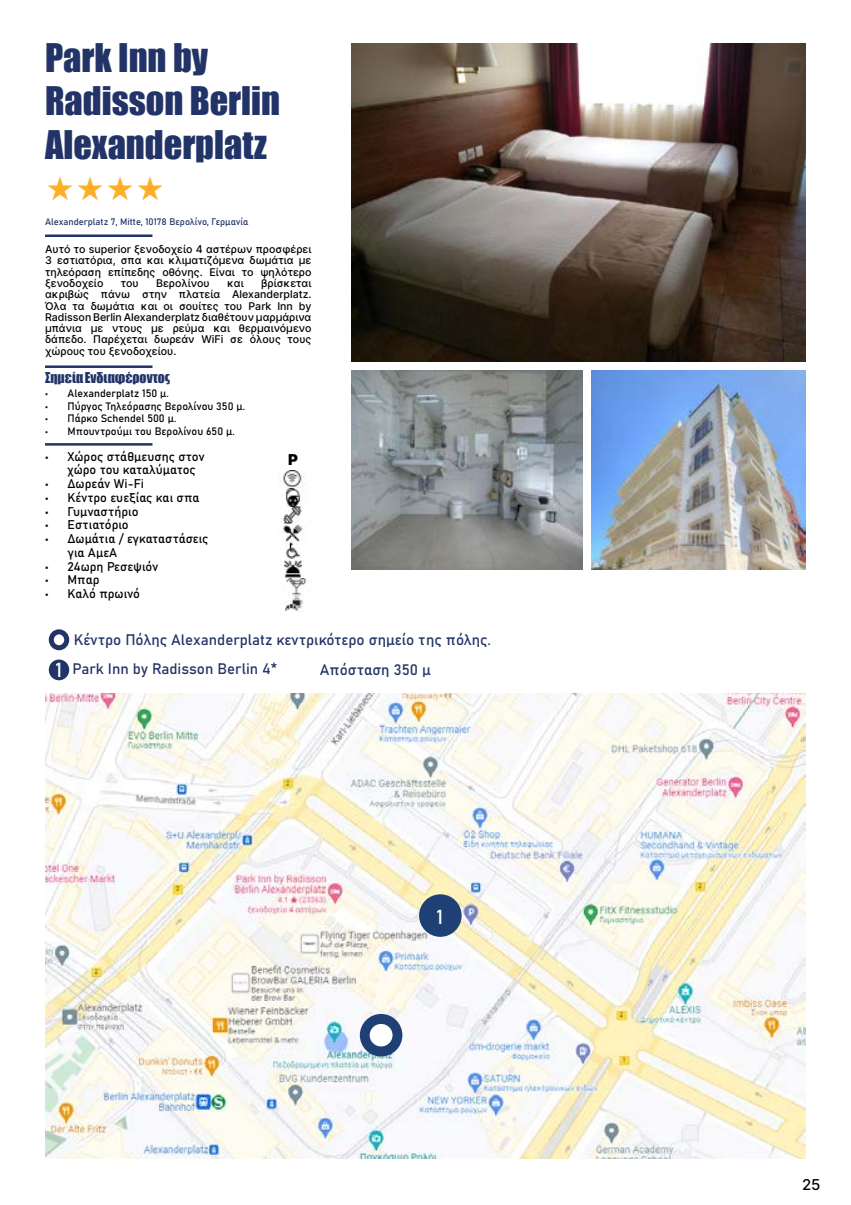
<style>
.page{position:relative;width:851px;height:1205px;background:#fff}
.page>*{position:absolute;margin:0;border:0;box-sizing:border-box;transform-origin:0 0}
.t1{font:36.25px/43.5px "Impact";color:#223367}
.t2{font:900 28.75px "Inter";color:#ffae28}
.t3{font:20px "Bahnschrift";color:#fff}
.t4{font:15px/30.9px "Bahnschrift";color:#223367}
.t5{font:500 15px "Inter";color:#000}
.t6{font:900 15px "Inter";color:#000}
.t7{font:13.75px "Impact";color:#223367}
.t8{font:12.5px/13.8px "Bahnschrift";color:#000}
.t9{font:500 10.62px/11.2px "Inter";color:#000;text-align:justify}
.t10{font:10.62px "Bahnschrift";color:#000}
.t11{font:9.38px "Bahnschrift";color:#223367}
</style>
<div class="page">
<hr style="left:45px;top:234px;width:107px;height:3px;background:#223367">
<img style="left:351px;top:370px;width:231px;height:199px">
<img style="left:351px;top:43px;width:454px;height:318px">
<img style="left:591px;top:370px;width:214px;height:199px">
<hr style="left:45px;top:365px;width:107px;height:3px;background:#223367">
<hr style="left:45px;top:443px;width:107px;height:3px;background:#223367">
<img style="left:280px;top:470px;width:26px;height:36px">
<img style="left:284px;top:560px;width:18px;height:18px">
<img style="left:285px;top:596px;width:18px;height:15px">
<img style="left:286px;top:541px;width:14px;height:18px">
<img style="left:283px;top:524px;width:22px;height:17px">
<img style="left:284px;top:578px;width:25px;height:18px">
<img style="left:283px;top:506px;width:19px;height:18px">
<img style="left:46px;top:693px;width:759px;height:465px">
<div style="left:419px;top:894px;width:42px;height:43px;background:#1f4075;border-radius:50%"></div>
<div style="left:360px;top:1014px;width:42px;height:42px;background:#1f4075;border-radius:50%"></div>
<div style="left:369px;top:1024px;width:23px;height:22px;background:#fff;border-radius:50%"></div>
<div style="left:49px;top:659px;width:20px;height:21px;background:#223367;border-radius:50%"></div>
<div style="left:49px;top:629px;width:20px;height:21px;border:5px solid #223367;border-radius:50%"></div>
<h1 class="t1" style="left:45px;top:35px;width:236px">Park Inn by<br>Radisson Berlin<br>Alexanderplatz</h1>
<h2 class="t2" style="left:45px;top:168px;width:122px">★★★★</h2>
<p class="t11" style="left:45px;top:215px;width:205px">Alexanderplatz 7, Mitte, 10178 Βερολίνο, Γερμανία</p>
<p class="t9" style="left:45px;top:243px;width:268px">Αυτό το superior ξενοδοχείο 4 αστέρων προσφέρει 3 εστιατόρια, σπα και κλιματιζόμενα δωμάτια με τηλεόραση επίπεδης οθόνης. Είναι το ψηλότερο ξενοδοχείο</p>
<p class="t9" style="left:45px;top:277px;width:268px;text-indent:216px">βρίσκεται ακριβώς πάνω στην πλατεία Alexanderplatz.<br>Όλα τα δωμάτια και οι σουίτες του Park Inn by Radisson Berlin Alexanderplatz διαθέτουν μαρμάρινα μπάνια με ντους με ρεύμα και θερμαινόμενο δάπεδο. Παρέχεται δωρεάν WiFi σε όλους τους χώρους του ξενοδοχείου.</p>
<p class="t9" style="left:121px;top:277px;width:19px">του</p>
<p class="t9" style="left:156px;top:277px;width:55px">Βερολίνου</p>
<p class="t9" style="left:227px;top:277px;width:18px">και</p>
<p class="t7" style="left:45px;top:367px;width:126px">Σημεία Ενδιαφέροντος</p>
<p class="t10" style="left:45px;top:385px;width:125px">• Alexanderplatz 150 μ.</p>
<p class="t10" style="left:45px;top:398px;width:202px">• Πύργος Τηλεόρασης Βερολίνου 350 μ.</p>
<p class="t10" style="left:45px;top:410px;width:133px">• Πάρκο Schendel 500 μ.</p>
<p class="t10" style="left:45px;top:423px;width:191px">• Μπουντρούμι του Βερολίνου 650 μ.</p>
<p class="t8" style="left:68px;top:448px;width:139px;text-indent:-22px">• Χώρος στάθμευσης στον χώρο του καταλύματος</p>
<p class="t8" style="left:45px;top:476px;width:100px">• Δωρεάν Wi-Fi</p>
<p class="t8" style="left:45px;top:490px;width:156px">• Κέντρο ευεξίας και σπα</p>
<p class="t8" style="left:45px;top:503px;width:95px">• Γυμναστήριο</p>
<p class="t8" style="left:45px;top:517px;width:85px">• Εστιατόριο</p>
<p class="t8" style="left:68px;top:531px;width:142px;text-indent:-22px">• Δωμάτια / εγκαταστάσεις για ΑμεΑ</p>
<p class="t8" style="left:45px;top:558px;width:115px">• 24ωρη Ρεσεψιόν</p>
<p class="t8" style="left:45px;top:572px;width:56px">• Μπαρ</p>
<p class="t8" style="left:45px;top:586px;width:96px">• Kαλό πρωινό</p>
<h3 class="t6" style="left:288px;top:449px;width:11px">P</h3>
<h3 class="t3" style="left:55px;top:654px;width:8px">1</h3>
<h3 class="t4" style="left:320px;top:623px;width:172px;text-indent:-246px">Κέντρο Πόλης Alexanderplatz κεντρικότερο σημείο της πόλης.<br>Απόσταση 350 μ</h3>
<h3 class="t4" style="left:73px;top:653px;width:206px">Park Inn by Radisson Berlin 4*</h3>
<h3 class="t3" style="left:436px;top:901px;width:8px">1</h3>
<h3 class="t5" style="left:801px;top:1173px;width:20px">25</h3>
</div>
